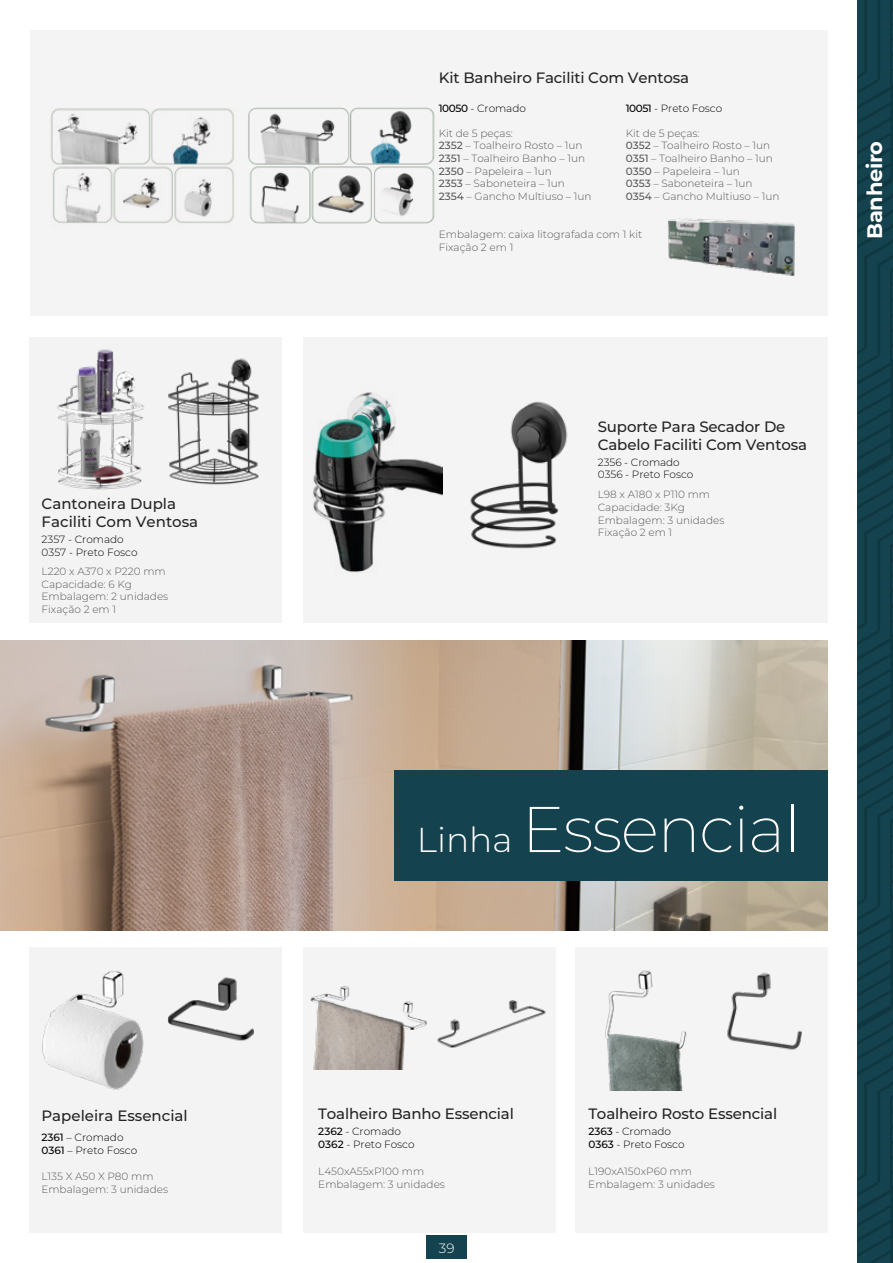
<style>
.page{position:relative;width:893px;height:1263px;background:#fff}
.page>*{position:absolute;margin:0;border:0;box-sizing:border-box;transform-origin:0 0}
.t1{font:200 64.5px "Montserrat";letter-spacing:-.025em;color:#fff}
.t2{font:700 21px "Montserrat";letter-spacing:-.02em;color:#fff}
.t3{font:500 15px/18px "Montserrat";letter-spacing:-.01em;color:#242424}
.t4{font:300 13.5px "Montserrat";color:#fff}
.t5{font:300 10.5px/12.6px "Montserrat";color:#5a5a5b}
.t6{font:300 10.5px/12.6px "Montserrat";letter-spacing:-.005em;color:#020203}
.s1{font-weight:500}
.s2{font-weight:300;font-size:34.5px}
</style>
<div class="page">
<div style="left:426px;top:1235px;width:41px;height:24px;background:#14424e"></div>
<svg style="left:857px;top:0;width:36px;height:1263px;background:#133f4a"></svg>
<div style="left:30px;top:30px;width:798px;height:286px;background:#f5f4f4"></div>
<img style="left:50px;top:108px;width:184px;height:116px">
<img style="left:668px;top:218px;width:127px;height:58px">
<div style="left:303px;top:337px;width:525px;height:286px;background:#f5f4f4"></div>
<div style="left:303px;top:947px;width:252px;height:286px;background:#f5f4f4"></div>
<div style="left:575px;top:947px;width:253px;height:286px;background:#f5f4f4"></div>
<img style="left:313px;top:392px;width:130px;height:181px">
<img style="left:470px;top:401px;width:98px;height:148px">
<img style="left:310px;top:986px;width:117px;height:83px">
<img style="left:437px;top:1000px;width:109px;height:48px">
<img style="left:605px;top:970px;width:82px;height:120px">
<img style="left:727px;top:972px;width:75px;height:78px">
<div style="left:30px;top:947px;width:252px;height:286px;background:#f4f3f4"></div>
<div style="left:30px;top:337px;width:252px;height:286px;background:#f4f3f4"></div>
<img style="left:42px;top:970px;width:102px;height:120px">
<img style="left:168px;top:977px;width:86px;height:64px">
<img style="left:57px;top:349px;width:87px;height:141px">
<img style="left:168px;top:358px;width:91px;height:127px">
<img style="left:0;top:640px;width:828px;height:290px">
<div style="left:394px;top:770px;width:434px;height:111px;background:#14424e"></div>
<img style="left:248px;top:107px;width:187px;height:117px">
<h3 class="t3" style="left:42px;top:494px;width:158px">Cantoneira Dupla<br>Faciliti Com Ventosa</h3>
<p class="t6" style="left:42px;top:533px;width:97px">2357 - Cromado<br>0357 - Preto Fosco</p>
<p class="t5" style="left:42px;top:565px;width:128px">L220 x A370 x P220 mm<br>Capacidade: 6 Kg<br>Embalagem: 2 unidades<br>Fixação 2 em 1</p>
<h3 class="t3" style="left:41px;top:1106px;width:148px">Papeleira Essencial</h3>
<p class="t6" style="left:41px;top:1131px;width:97px"><span class="s1">2361</span> – Cromado<br><span class="s1">0361</span> – Preto Fosco</p>
<p class="t5" style="left:41px;top:1170px;width:128px">L135 X A50 X P80 mm<br>Embalagem: 3 unidades</p>
<h3 class="t3" style="left:439px;top:68px;width:252px">Kit Banheiro Faciliti Com Ventosa</h3>
<p class="t6" style="left:439px;top:102px;width:89px"><span class="s1">10050</span> - Cromado</p>
<p class="t6" style="left:626px;top:102px;width:98px"><span class="s1">10051</span> - Preto Fosco</p>
<p class="t5" style="left:439px;top:126px;width:154px">Kit de 5 peças:<br><span class="s1">2352</span> – Toalheiro Rosto – 1un<br><span class="s1">2351</span> – Toalheiro Banho – 1un<br><span class="s1">2350</span> – Papeleira – 1un<br><span class="s1">2353</span> – Saboneteira – 1un<br><span class="s1">2354</span> – Gancho Multiuso – 1un</p>
<p class="t5" style="left:626px;top:126px;width:155px">Kit de 5 peças:<br><span class="s1">0352</span> – Toalheiro Rosto – 1un<br><span class="s1">0351</span> – Toalheiro Banho – 1un<br><span class="s1">0350</span> – Papeleira – 1un<br><span class="s1">0353</span> – Saboneteira – 1un<br><span class="s1">0354</span> – Gancho Multiuso – 1un</p>
<p class="t5" style="left:439px;top:228px;width:205px">Embalagem: caixa litografada com 1 kit<br>Fixação 2 em 1</p>
<h2 class="t2" style="left:860px;top:239px;width:99px;rotate:-90deg">Banheiro</h2>
<h3 class="t3" style="left:598px;top:417px;width:211px">Suporte Para Secador De<br>Cabelo Faciliti Com Ventosa</h3>
<p class="t6" style="left:598px;top:455px;width:97px">2356 - Cromado<br>0356 - Preto Fosco</p>
<p class="t5" style="left:598px;top:488px;width:128px">L98 x A180 x P110 mm<br>Capacidade: 3Kg<br>Embalagem: 3 unidades<br>Fixação 2 em 1</p>
<h1 class="t1" style="left:417px;top:786px;width:385px"><span class="s2">Linha</span> Essencial</h1>
<h3 class="t3" style="left:318px;top:1104px;width:197px">Toalheiro Banho Essencial</h3>
<h3 class="t3" style="left:588px;top:1104px;width:190px">Toalheiro Rosto Essencial</h3>
<p class="t6" style="left:318px;top:1125px;width:98px"><span class="s1">2362</span> - Cromado<br><span class="s1">0362</span> - Preto Fosco</p>
<p class="t6" style="left:588px;top:1125px;width:98px"><span class="s1">2363</span> - Cromado<br><span class="s1">0363</span> - Preto Fosco</p>
<p class="t5" style="left:318px;top:1165px;width:128px">L450xA55xP100 mm<br>Embalagem: 3 unidades</p>
<p class="t5" style="left:588px;top:1165px;width:128px">L190xA150xP60 mm<br>Embalagem: 3 unidades</p>
<p class="t4" style="left:439px;top:1239px;width:17px">39</p>
</div>
